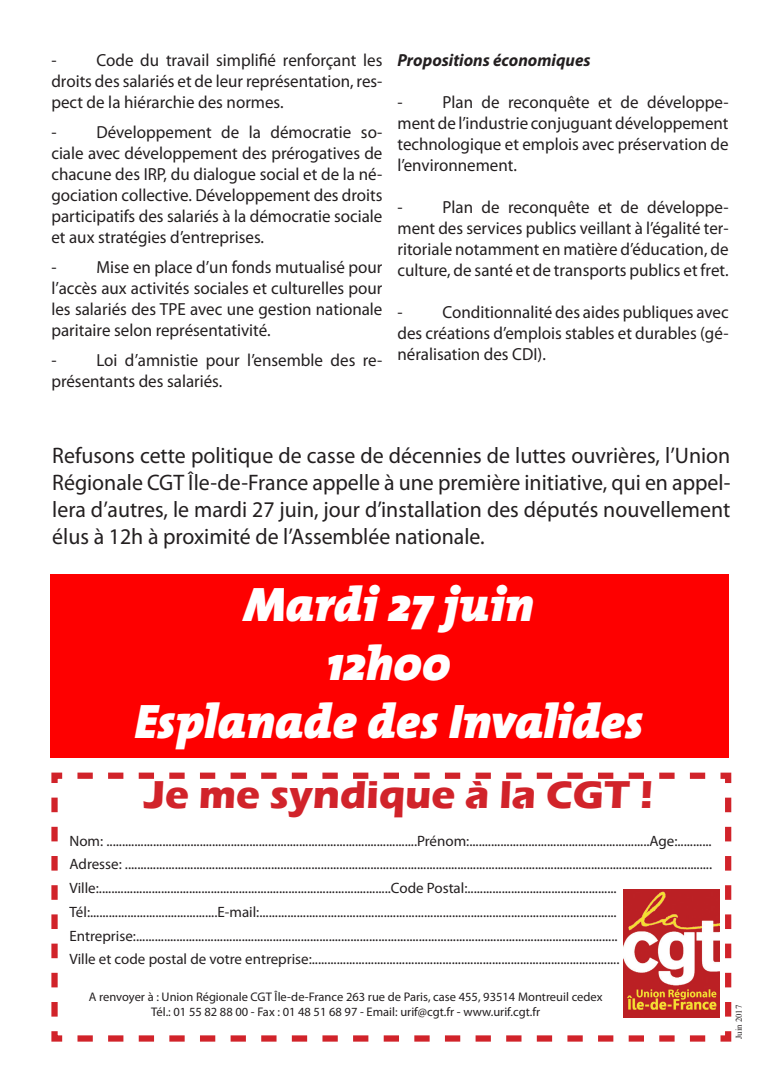
<style>
.page{position:relative;width:780px;height:1088px;background:#fff}
.page>*{position:absolute;margin:0;border:0;box-sizing:border-box;transform-origin:0 0}
.t1{font:italic 800 48.75px "T Mix";color:#fff}
.t2{font:700 40px "Eras ITC";color:#d1232a}
.t3{font:22.5px/27px "Myriad Pro";color:#231f20;text-align:justify}
.t4{font:17.5px/21px "Myriad Pro";color:#231f20;text-align:justify}
.t5{font:italic 700 17.5px "Myriad Pro";color:#231f20}
.t6{font:15px "Myriad Pro";color:#231f20}
.t7{font:12.5px "Myriad Pro";color:#231f20}
.t8{font:8.75px "Times New Roman";color:#231f20}
</style>
<div class="page">
<svg style="left:51px;top:772px;width:681px;height:270px"></svg>
<img style="left:623px;top:889px;width:96px;height:128px">
<div style="left:51px;top:574px;width:678px;height:183px;background:#fe0000"></div>
<p class="t4" style="left:51px;top:50px;width:332px">- Code du travail simplifié renforçant les droits des salariés et de leur représentation, res&shy;pect de la hiérarchie des normes.</p>
<p class="t4" style="left:51px;top:122px;width:332px">- Développement de la démocratie so&shy;ciale avec développement des prérogatives de chacune des IRP, du dialogue social et de la né&shy;gociation collective. Développement des droits participatifs des salariés à la démocratie sociale et aux stratégies d’entreprises.</p>
<p class="t4" style="left:51px;top:257px;width:332px">- Mise en place d’un fonds mutualisé pour l’accès aux activités sociales et culturelles pour les salariés des TPE avec une gestion nationale paritaire selon représentativité.</p>
<p class="t4" style="left:51px;top:350px;width:332px">- Loi d’amnistie pour l’ensemble des re&shy;présentants des salariés.</p>
<p class="t5" style="left:397px;top:49px;width:195px">Propositions économiques</p>
<p class="t4" style="left:397px;top:92px;width:332px">- Plan de reconquête et de développe&shy;ment de l’industrie conjuguant développement technologique et emplois avec préservation de l’environnement.</p>
<p class="t4" style="left:397px;top:197px;width:332px">- Plan de reconquête et de développe&shy;ment des services publics veillant à l’égalité ter&shy;ritoriale notamment en matière d’éducation, de culture, de santé et de transports publics et fret.</p>
<p class="t4" style="left:397px;top:302px;width:332px">- Conditionnalité des aides publiques avec des créations d’emplois stables et durables (gé&shy;néralisation des CDI).</p>
<p class="t3" style="left:52px;top:442px;width:679px">Refusons cette politique de casse de décennies de luttes ouvrières, l’Union Régionale CGT Île-de-France appelle à une première initiative, qui en appel&shy;lera d’autres, le mardi 27 juin, jour d’installation des députés nouvellement élus à 12h à proximité de l’Assemblée nationale.</p>
<p class="t1" style="left:244px;top:564px;width:291px">Mardi 27 juin</p>
<p class="t1" style="left:326px;top:622px;width:125px">12h00</p>
<p class="t1" style="left:134px;top:681px;width:510px">Esplanade des Invalides</p>
<p class="t2" style="left:144px;top:772px;width:510px">Je me syndique à la CGT !</p>
<p class="t6" style="left:70px;top:831px;width:643px">Nom: ....................................................................................................Prénom:..........................................................Age:...........</p>
<p class="t6" style="left:70px;top:855px;width:644px">Adresse: .............................................................................................................................................................................................</p>
<p class="t6" style="left:70px;top:879px;width:548px">Ville:..............................................................................................Code Postal:................................................</p>
<p class="t6" style="left:70px;top:902px;width:548px">Tél:.........................................E-mail:...................................................................................................................</p>
<p class="t6" style="left:70px;top:926px;width:549px">Entreprise:...........................................................................................................................................................</p>
<p class="t6" style="left:70px;top:950px;width:551px">Ville et code postal de votre entreprise:...................................................................................................</p>
<p class="t7" style="left:89px;top:988px;width:515px">A renvoyer à : Union Régionale CGT Île-de-France 263 rue de Paris, case 455, 93514 Montreuil cedex</p>
<p class="t7" style="left:151px;top:1003px;width:390px">Tél.: 01 55 82 88 00 - Fax : 01 48 51 68 97 - Email: urif@cgt.fr - www.urif.cgt.fr</p>
<p class="t8" style="left:732px;top:1039px;width:36px;rotate:-90deg">Juin 2017</p>
</div>
